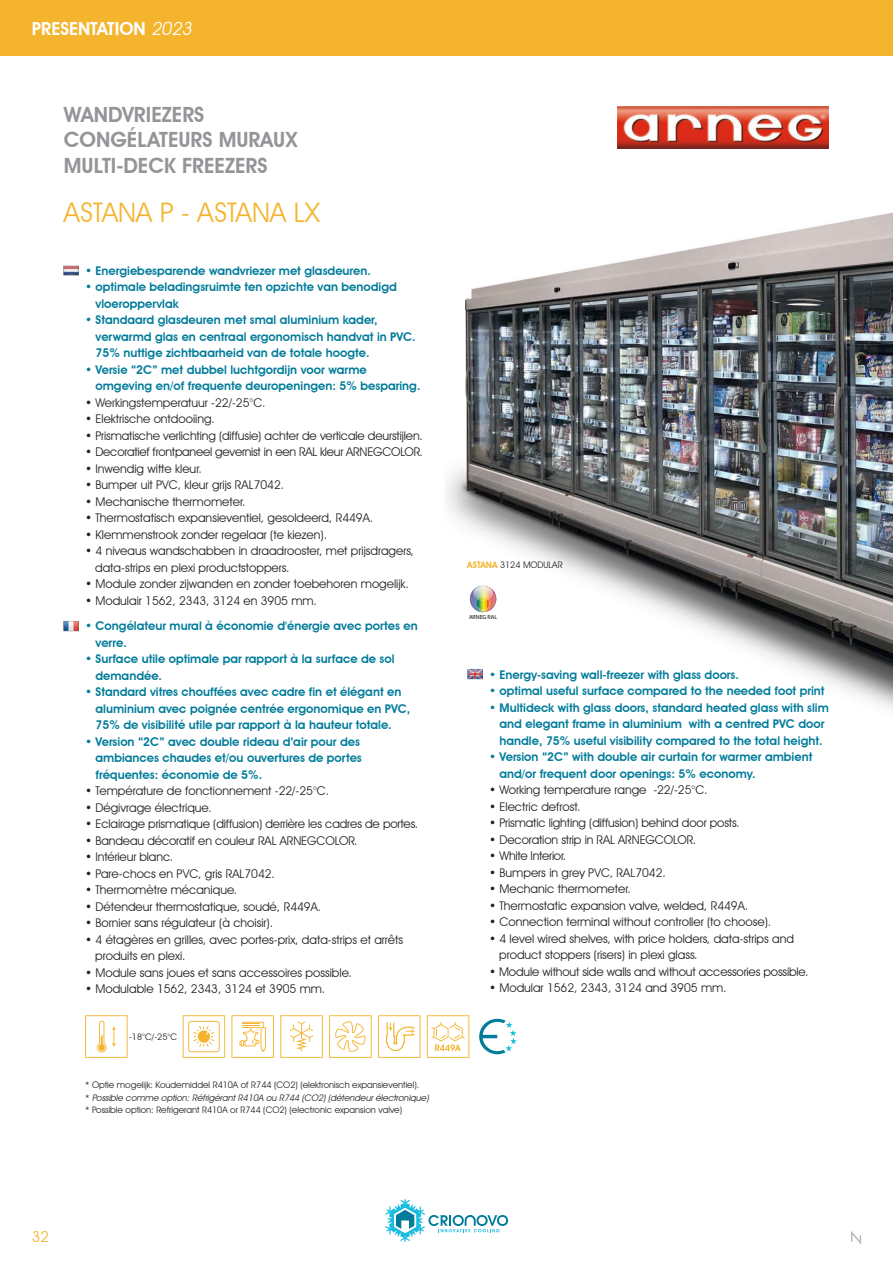
<style>
.page{position:relative;width:893px;height:1263px;background:#fff}
.page>*{position:absolute;margin:0;border:0;box-sizing:border-box;transform-origin:0 0}
.t1{font:27px "Avant Garde IT Cby BT";color:#f4b42d}
.t2{font:600 21px/25.2px "Avant Garde IT Cby BT";color:#939598}
.t3{font:600 18px "Avant Garde IT Cby BT";color:#fff}
.t4{font:15px "Avant Garde IT Cby BT";color:#f4b42d}
.t5{font:12px/16.5px "Avant Garde IT Cby BT";color:#231f20}
.t6{font:600 12px/16.5px "Avant Garde IT Cby BT";color:#027c9b}
.t7{font:12px "Avant Garde IT Cby BT";letter-spacing:-.02em;color:#231f20}
.t8{font:9px/12.6px "Avant Garde IT Cby BT";color:#231f20}
.t9{font:5.85px "Myriad Pro";color:#040503}
.s1{font-weight:400;font-style:italic}
.s2{font-style:italic}
.s3{font-weight:600;color:#f4b42d}
</style>
<div class="page">
<svg style="left:385px;top:1199px;width:123px;height:43px"></svg>
<svg style="left:851px;top:1231px;width:10px;height:13px"></svg>
<img style="left:447px;top:212px;width:446px;height:498px">
<div style="left:0;top:0;width:893px;height:55px;background:#f4b42d"></div>
<img style="left:617px;top:106px;width:212px;height:43px">
<svg style="left:479px;top:1019px;width:38px;height:35px"></svg>
<svg style="left:85px;top:1015px;width:43px;height:43px"></svg>
<svg style="left:427px;top:1015px;width:42px;height:43px"></svg>
<svg style="left:378px;top:1015px;width:42px;height:43px"></svg>
<svg style="left:183px;top:1015px;width:42px;height:43px"></svg>
<svg style="left:280px;top:1015px;width:43px;height:43px"></svg>
<svg style="left:231px;top:1015px;width:43px;height:43px"></svg>
<svg style="left:329px;top:1015px;width:43px;height:43px"></svg>
<img style="left:64px;top:265px;width:15px;height:11px">
<img style="left:64px;top:620px;width:15px;height:12px">
<img style="left:468px;top:666px;width:15px;height:15px">
<img style="left:470px;top:588px;width:26px;height:3px">
<img style="left:470px;top:591px;width:26px;height:21px">
<img style="left:471px;top:594px;width:24px;height:18px">
<img style="left:472px;top:588px;width:22px;height:23px">
<img style="left:473px;top:586px;width:20px;height:25px">
<img style="left:474px;top:587px;width:19px;height:24px">
<img style="left:474px;top:595px;width:18px;height:15px">
<img style="left:475px;top:595px;width:16px;height:15px">
<svg style="left:475px;top:586px;width:15px;height:2px"></svg>
<img style="left:473px;top:588px;width:20px;height:6px">
<img style="left:474px;top:589px;width:19px;height:6px">
<img style="left:476px;top:593px;width:14px;height:1px">
<img style="left:476px;top:594px;width:14px;height:1px">
<svg style="left:477px;top:595px;width:12px;height:5px"></svg>
<h3 class="t3" style="left:32px;top:21px;width:164px">PRESENTATION <span class="s1">2023</span></h3>
<h2 class="t2" style="left:64px;top:104px;width:235px">WANDVRIEZERS<br>CONGÉLATEURS MURAUX<br>MULTI-DECK FREEZERS</h2>
<h1 class="t1" style="left:64px;top:201px;width:258px">ASTANA P - ASTANA LX</h1>
<p class="t6" style="left:85px;top:262px;width:287px">• Energiebesparende wandvriezer met glasdeuren.</p>
<p class="t6" style="left:96px;top:279px;width:303px;text-indent:-10px">• optimale beladingsruimte ten opzichte van benodigd vloeroppervlak</p>
<p class="t6" style="left:96px;top:312px;width:322px;text-indent:-10px">• Standaard glasdeuren met smal aluminium kader, verwarmd glas en centraal ergonomisch handvat in PVC.<br>75% nuttige zichtbaarheid van de totale hoogte.</p>
<p class="t6" style="left:96px;top:361px;width:326px;text-indent:-10px">• Versie “2C” met dubbel luchtgordijn voor warme omgeving en/of frequente deuropeningen: 5% besparing.</p>
<p class="t5" style="left:85px;top:394px;width:182px">• Werkingstemperatuur -22/-25°C.</p>
<p class="t5" style="left:85px;top:411px;width:131px">• Elektrische ontdooiing.</p>
<p class="t5" style="left:85px;top:427px;width:339px">• Prismatische verlichting (diffusie) achter de verticale deurstijlen.</p>
<p class="t7" style="left:85px;top:445px;width:339px">• Decoratief frontpaneel gevernist in een RAL kleur ARNEGCOLOR.</p>
<p class="t5" style="left:85px;top:460px;width:118px">• Inwendig witte kleur.</p>
<p class="t5" style="left:85px;top:477px;width:201px">• Bumper uit PVC, kleur grijs RAL7042.</p>
<p class="t5" style="left:85px;top:493px;width:162px">• Mechanische thermometer.</p>
<p class="t5" style="left:85px;top:510px;width:290px">• Thermostatisch expansieventiel, gesoldeerd, R449A.</p>
<p class="t5" style="left:85px;top:526px;width:244px">• Klemmenstrook zonder regelaar (te kiezen).</p>
<p class="t5" style="left:95px;top:543px;width:320px;text-indent:-10px">• 4 niveaus wandschabben in draadrooster, met prijsdragers, data-strips en plexi productstoppers.</p>
<p class="t5" style="left:85px;top:576px;width:325px">• Module zonder zijwanden en zonder toebehoren mogelijk.</p>
<p class="t5" style="left:85px;top:592px;width:233px">• Modulair 1562, 2343, 3124 en 3905 mm.</p>
<p class="t6" style="left:96px;top:618px;width:324px;text-indent:-10px">• Congélateur mural à économie d'énergie avec portes en verre.</p>
<p class="t6" style="left:96px;top:651px;width:301px;text-indent:-10px">• Surface utile optimale par rapport à la surface de sol demandée.</p>
<p class="t6" style="left:96px;top:684px;width:316px;text-indent:-10px">• Standard vitres chouffées avec cadre fin et élégant en aluminium avec poignée centrée ergonomique en PVC,<br>75% de visibilité utile par rapport à la hauteur totale.</p>
<p class="t6" style="left:96px;top:733px;width:268px;text-indent:-10px">• Version “2C” avec double rideau d’air pour des ambiances chaudes et/ou ouvertures de portes fréquentes: économie de 5%.</p>
<p class="t5" style="left:85px;top:783px;width:246px">• Température de fonctionnement -22/-25°C.</p>
<p class="t5" style="left:85px;top:799px;width:128px">• Dégivrage électrique.</p>
<p class="t5" style="left:85px;top:816px;width:335px">• Eclairage prismatique (diffusion) derrière les cadres de portes.</p>
<p class="t5" style="left:85px;top:832px;width:274px">• Bandeau décoratif en couleur RAL ARNEGCOLOR.</p>
<p class="t5" style="left:85px;top:849px;width:90px">• Intérieur blanc.</p>
<p class="t5" style="left:85px;top:865px;width:191px">• Pare-chocs en PVC, gris RAL7042.</p>
<p class="t5" style="left:85px;top:882px;width:154px">• Thermomètre mécanique.</p>
<p class="t5" style="left:85px;top:898px;width:238px">• Détendeur thermostatique, soudé, R449A.</p>
<p class="t5" style="left:85px;top:915px;width:190px">• Bornier sans régulateur (à choisir).</p>
<p class="t5" style="left:95px;top:931px;width:309px;text-indent:-10px">• 4 étagères en grilles, avec portes-prix, data-strips et arrêts produits en plexi.</p>
<p class="t5" style="left:85px;top:964px;width:268px">• Module sans joues et sans accessoires possible.</p>
<p class="t5" style="left:85px;top:981px;width:242px">• Modulable 1562, 2343, 3124 et 3905 mm.</p>
<p class="t8" style="left:129px;top:1031px;width:50px">-18°C/-25°C</p>
<p class="t8" style="left:85px;top:1079px;width:347px">* Optie mogelijk: Koudemiddel R410A of R744 (CO2) (elektronisch expansieventiel).<br>* <span class="s2">Possible comme option: Réfrigérant R410A ou R744 (CO2) (détendeur électronique) </span>* Possible option: Refrigerant R410A or R744 (CO2) (electronic expansion valve)</p>
<p class="t8" style="left:467px;top:559px;width:97px"><span class="s3">ASTANA</span> 3124 MODULAR</p>
<p class="t9" style="left:469px;top:614px;width:30px">ARNEG RAL</p>
<p class="t6" style="left:489px;top:666px;width:251px">• Energy-saving wall-freezer with glass doors.</p>
<p class="t6" style="left:489px;top:683px;width:337px">• optimal useful surface compared to the needed foot print</p>
<p class="t6" style="left:489px;top:699px;width:341px;text-align:center">• Multideck with glass doors, standard heated glass with slim and elegant frame in aluminium with a centred PVC door handle, 75% useful visibility compared to the total height.</p>
<p class="t6" style="left:499px;top:749px;width:314px;text-indent:-10px">• Version “2C” with double air curtain for warmer ambient and/or frequent door openings: 5% economy.</p>
<p class="t5" style="left:489px;top:782px;width:220px">• Working temperature range -22/-25°C.</p>
<p class="t5" style="left:489px;top:798px;width:93px">• Electric defrost.</p>
<p class="t5" style="left:489px;top:815px;width:252px">• Prismatic lighting (diffusion) behind door posts.</p>
<p class="t5" style="left:489px;top:831px;width:209px">• Decoration strip in RAL ARNEGCOLOR.</p>
<p class="t7" style="left:489px;top:849px;width:79px">• White Interior.</p>
<p class="t5" style="left:489px;top:864px;width:178px">• Bumpers in grey PVC, RAL7042.</p>
<p class="t5" style="left:489px;top:881px;width:143px">• Mechanic thermometer.</p>
<p class="t5" style="left:489px;top:897px;width:261px">• Thermostatic expansion valve, welded, R449A.</p>
<p class="t5" style="left:489px;top:914px;width:284px">• Connection terminal without controller (to choose).</p>
<p class="t5" style="left:499px;top:930px;width:296px;text-indent:-10px">• 4 level wired shelves, with price holders, data-strips and product stoppers (risers) in plexi glass.</p>
<p class="t5" style="left:489px;top:963px;width:321px">• Module without side walls and without accessories possible.</p>
<p class="t5" style="left:489px;top:980px;width:239px">• Modular 1562, 2343, 3124 and 3905 mm.</p>
<p class="t4" style="left:32px;top:1230px;width:18px">32</p>
</div>
